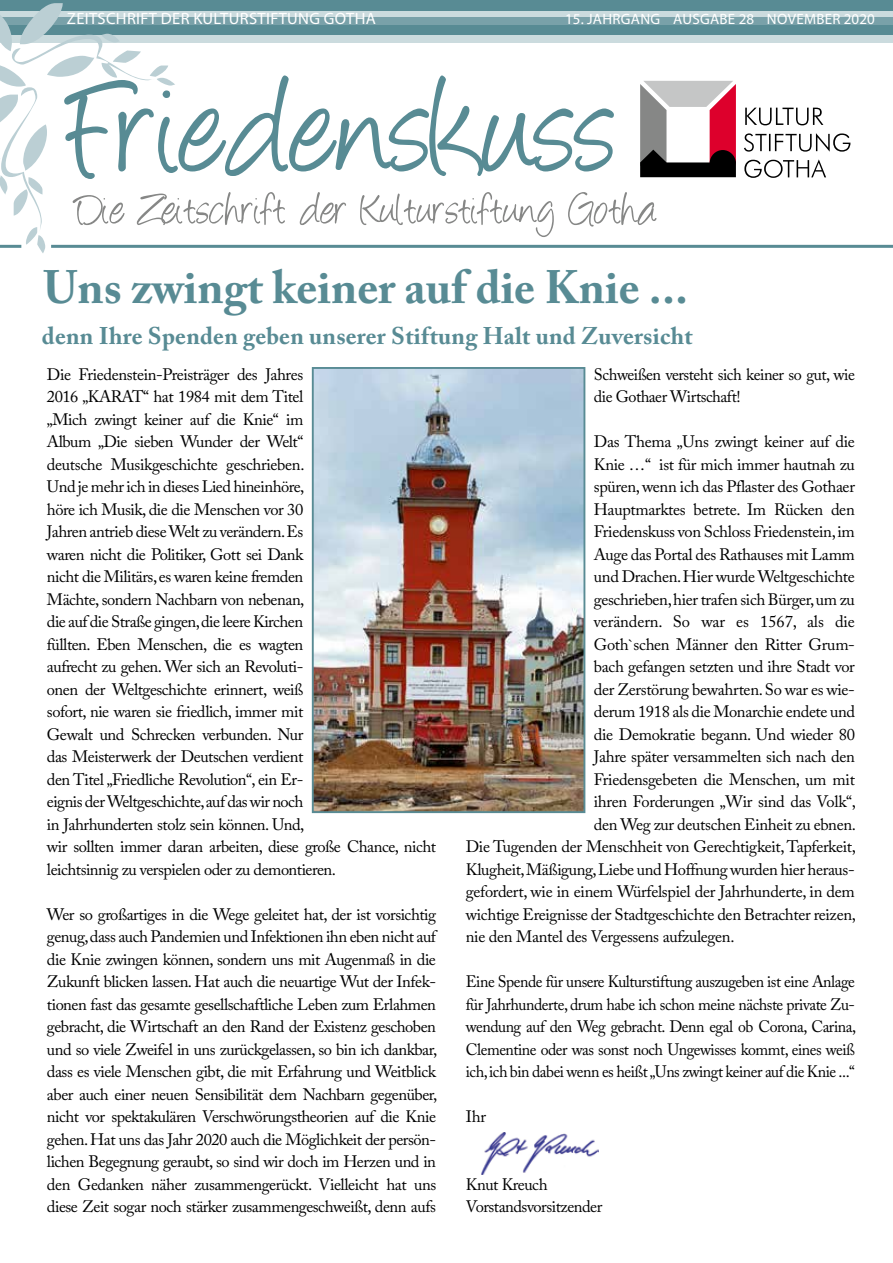
<style>
.page{position:relative;width:893px;height:1263px;background:#fff}
.page>*{position:absolute;margin:0;border:0;box-sizing:border-box;transform-origin:0 0}
.t1{font:700 46.5px "Adobe Caslon Pro";color:#588b94}
.t2{font:700 24px "Adobe Caslon Pro";letter-spacing:.01em;color:#588b94}
.t3{font:16.5px/22.5px "Adobe Caslon Pro";letter-spacing:-.025em;color:#000}
.t4{font:16.5px/22.5px "Adobe Caslon Pro";letter-spacing:-.025em;color:#000;text-align:justify;scale:.96 1}
.t5{font:16.5px "Myriad Pro";letter-spacing:.02em;color:#fff}
.t6{font:16.5px "Adobe Caslon Pro";letter-spacing:-.005em;color:#000}
.t7{font:15px "Myriad Pro";letter-spacing:.02em;color:#fff}
</style>
<div class="page">
<div style="left:0;top:0;width:893px;height:43px;background:#588b94"></div>
<div style="left:0;top:11px;width:893px;height:7px;background:#cbdbde"></div>
<div style="left:0;top:35px;width:893px;height:8px;background:#cbdbde"></div>
<div style="left:0;top:17px;width:893px;height:8px;background:#79a1a9"></div>
<hr style="left:51px;top:245px;width:842px;height:3px;background:#588b94">
<svg style="left:0;top:3px;width:736px;height:250px"></svg>
<svg style="left:744px;top:159px;width:82px;height:19px"></svg>
<svg style="left:744px;top:133px;width:106px;height:19px"></svg>
<svg style="left:745px;top:108px;width:78px;height:17px"></svg>
<img style="left:481px;top:1132px;width:117px;height:42px">
<img style="left:315px;top:370px;width:267px;height:440px">
<div style="left:312px;top:367px;width:273px;height:446px;border:2px solid #588b94"></div>
<p class="t5" style="left:67px;top:9px;width:310px">ZEITSCHRIFT DER KULTURSTIFTUNG GOTHA</p>
<p class="t7" style="left:565px;top:10px;width:311px">15. JAHRGANG AUSGABE 28 NOVEMBER 2020</p>
<h1 class="t1" style="left:44px;top:259px;width:646px">Uns zwingt keiner auf die Knie ...</h1>
<h2 class="t2" style="left:42px;top:322px;width:652px">denn Ihre Spenden geben unserer Stiftung Halt und Zuversicht</h2>
<p class="t3" style="left:47px;top:363px;width:391px">Die Friedenstein-Preisträger des Jahres<br>2016 „KARAT“ hat 1984 mit dem Titel<br>„Mich zwingt keiner auf die Knie“ im<br>Album „Die sieben Wunder der Welt“<br>deutsche Musikgeschichte geschrieben.<br>Und je mehr ich in dieses Lied hineinhöre,<br>höre ich Musik, die die Menschen vor 30<br>Jahren antrieb diese Welt zu verändern. Es<br>waren nicht die Politiker, Gott sei Dank<br>nicht die Militärs, es waren keine fremden<br>Mächte, sondern Nachbarn von nebenan,<br>die auf die Straße gingen, die leere Kirchen<br>füllten. Eben Menschen, die es wagten<br>aufrecht zu gehen. Wer sich an Revoluti-<br>onen der Weltgeschichte erinnert, weiß<br>sofort, nie waren sie friedlich, immer mit<br>Gewalt und Schrecken verbunden. Nur<br>das Meisterwerk der Deutschen verdient<br>den Titel „Friedliche Revolution“, ein Er-<br>eignis der Weltgeschichte, auf das wir noch<br>in Jahrhunderten stolz sein können. Und,<br>wir sollten immer daran arbeiten, diese große Chance, nicht leichtsinnig zu verspielen oder zu demontieren.</p>
<p class="t3" style="left:47px;top:903px;width:392px;text-align:justify">Wer so großartiges in die Wege geleitet hat, der ist vorsichtig genug, dass auch Pandemien und Infektionen ihn eben nicht auf die Knie zwingen können, sondern uns mit Augenmaß in die Zukunft blicken lassen. Hat auch die neuartige Wut der Infek&shy;tionen fast das gesamte gesellschaftliche Leben zum Erlahmen gebracht, die Wirtschaft an den Rand der Existenz geschoben und so viele Zweifel in uns zurückgelassen, so bin ich dankbar, dass es viele Menschen gibt, die mit Erfahrung und Weitblick aber auch einer neuen Sensibilität dem Nachbarn gegenüber, nicht vor spektakulären Verschwörungstheorien auf die Knie gehen. Hat uns das Jahr 2020 auch die Möglichkeit der persön&shy;lichen Begegnung geraubt, so sind wir doch im Herzen und in den Gedanken näher zusammengerückt. Vielleicht hat uns diese Zeit sogar noch stärker zusammengeschweißt, denn aufs</p>
<p class="t3" style="left:594px;top:363px;width:262px">Schweißen versteht sich keiner so gut, wie die Gothaer Wirtschaft!</p>
<p class="t3" style="left:594px;top:430px;width:263px">Das Thema „Uns zwingt keiner auf die</p>
<p class="t3" style="left:594px;top:453px;width:262px">Knie …“ ist für mich immer hautnah zu</p>
<p class="t3" style="left:594px;top:475px;width:263px">spüren, wenn ich das Pflaster des Gothaer</p>
<p class="t3" style="left:594px;top:498px;width:262px">Hauptmarktes betrete. Im Rücken den</p>
<p class="t3" style="left:594px;top:520px;width:262px">Friedenskuss von Schloss Friedenstein, im</p>
<p class="t3" style="left:594px;top:543px;width:262px">Auge das Portal des Rathauses mit Lamm</p>
<p class="t3" style="left:594px;top:565px;width:263px">und Drachen. Hier wurde Weltgeschichte</p>
<p class="t3" style="left:594px;top:588px;width:262px">geschrieben, hier trafen sich Bürger, um zu</p>
<p class="t6" style="left:594px;top:612px;width:262px">verändern. So war es 1567, als die</p>
<p class="t3" style="left:594px;top:633px;width:263px">Goth`schen Männer den Ritter Grum-</p>
<p class="t3" style="left:594px;top:655px;width:262px">bach gefangen setzten und ihre Stadt vor</p>
<p class="t3" style="left:594px;top:678px;width:263px">der Zerstörung bewahrten. So war es wie-</p>
<p class="t3" style="left:594px;top:700px;width:263px">derum 1918 als die Monarchie endete und</p>
<p class="t3" style="left:594px;top:723px;width:263px">die Demokratie begann. Und wieder 80</p>
<p class="t3" style="left:594px;top:745px;width:262px">Jahre später versammelten sich nach den</p>
<p class="t3" style="left:594px;top:768px;width:263px">Friedensgebeten die Menschen, um mit</p>
<p class="t3" style="left:594px;top:790px;width:264px">ihren Forderungen „Wir sind das Volk“,</p>
<p class="t3" style="left:594px;top:813px;width:264px">den Weg zur deutschen Einheit zu ebnen.</p>
<p class="t3" style="left:466px;top:835px;width:392px">Die Tugenden der Menschheit von Gerechtigkeit, Tapferkeit,</p>
<p class="t3" style="left:466px;top:858px;width:390px">Klugheit, Mäßigung, Liebe und Hoffnung wurden hier heraus-</p>
<p class="t3" style="left:466px;top:880px;width:391px">gefordert, wie in einem Würfelspiel der Jahrhunderte, in dem</p>
<p class="t3" style="left:466px;top:903px;width:392px">wichtige Ereignisse der Stadtgeschichte den Betrachter reizen,</p>
<p class="t3" style="left:466px;top:925px;width:270px">nie den Mantel des Vergessens aufzulegen.</p>
<p class="t4" style="left:466px;top:970px;width:408px">Eine Spende für unsere Kulturstiftung auszugeben ist eine Anlage für Jahrhunderte, drum habe ich schon meine nächste private Zu&shy;wendung auf den Weg gebracht. Denn egal ob Corona, Carina, Clementine oder was sonst noch Ungewisses kommt, eines weiß ich, ich bin dabei wenn es heißt „Uns zwingt keiner auf die Knie ...“</p>
<p class="t3" style="left:466px;top:1105px;width:22px">Ihr</p>
<p class="t3" style="left:466px;top:1173px;width:138px">Knut Kreuch<br>Vorstandsvorsitzender</p>
</div>
